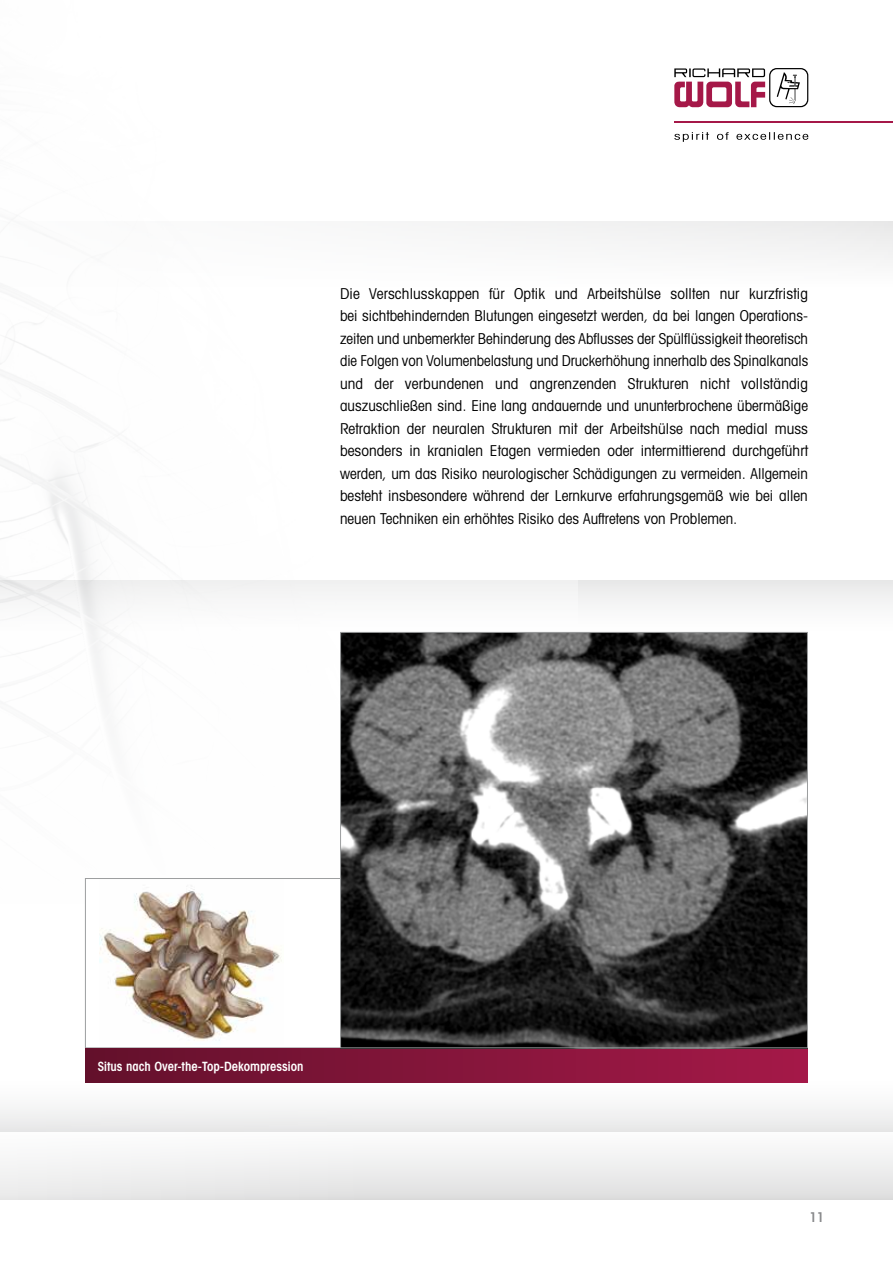
<style>
.page{position:relative;width:893px;height:1263px;background:#fff}
.page>*{position:absolute;margin:0;border:0;box-sizing:border-box;transform-origin:0 0}
.t1{font:condensed 15px/22.5px "Avant Garde";color:#000;text-align:justify}
.t2{font:600 condensed 13.5px "Avant Garde";color:#87888a}
.t3{font:600 condensed 12.75px "Avant Garde";color:#fff}
</style>
<div class="page">
<div style="left:0;top:580px;width:893px;height:177px;background:linear-gradient(to bottom,#f2f3f3,#fcfcfc)"></div>
<img style="left:0;top:323px;width:578px;height:877px">
<div style="left:0;top:1110px;width:893px;height:89px;background:linear-gradient(to bottom,#f6f6f6,#e8e8e9)"></div>
<div style="left:0;top:221px;width:893px;height:85px;background:#fbfbfc"></div>
<svg style="left:674px;top:132px;width:134px;height:10px"></svg>
<svg style="left:674px;top:68px;width:134px;height:39px"></svg>
<hr style="left:674px;top:121px;width:219px;height:2px;background:#a51848">
<div style="left:85px;top:878px;width:261px;height:170px;background:#fff"></div>
<img style="left:100px;top:888px;width:182px;height:153px">
<div style="left:85px;top:878px;width:262px;height:170px;border:1px solid #9c9e9f"></div>
<div style="left:85px;top:1048px;width:723px;height:34px;background:linear-gradient(to right,#63112c,#a51948)"></div>
<img style="left:342px;top:634px;width:464px;height:412px">
<p class="t1" style="left:340px;top:282px;width:470px">Die Verschlusskappen für Optik und Arbeitshülse sollten nur kurzfristig bei sichtbehindernden Blutungen eingesetzt werden, da bei langen Operations&shy;zeiten und unbemerkter Behinderung des Abflusses der Spülflüssigkeit theoretisch die Folgen von Volumenbelastung und Druckerhöhung innerhalb des Spinalkanals und der verbundenen und angrenzenden Strukturen nicht vollständig auszuschließen sind. Eine lang andauernde und ununterbrochene übermäßige Retraktion der neuralen Strukturen mit der Arbeitshülse nach medial muss besonders in kranialen Etagen vermieden oder intermittierend durchgeführt werden, um das Risiko neurologischer Schädigungen zu vermeiden. Allgemein besteht insbesondere während der Lernkurve erfahrungsgemäß wie bei allen neuen Techniken ein erhöhtes Risiko des Auftretens von Problemen.</p>
<p class="t3" style="left:98px;top:1059px;width:207px">Situs nach Over-the-Top-Dekompression</p>
<p class="t2" style="left:809px;top:1209px;width:17px">11</p>
</div>
